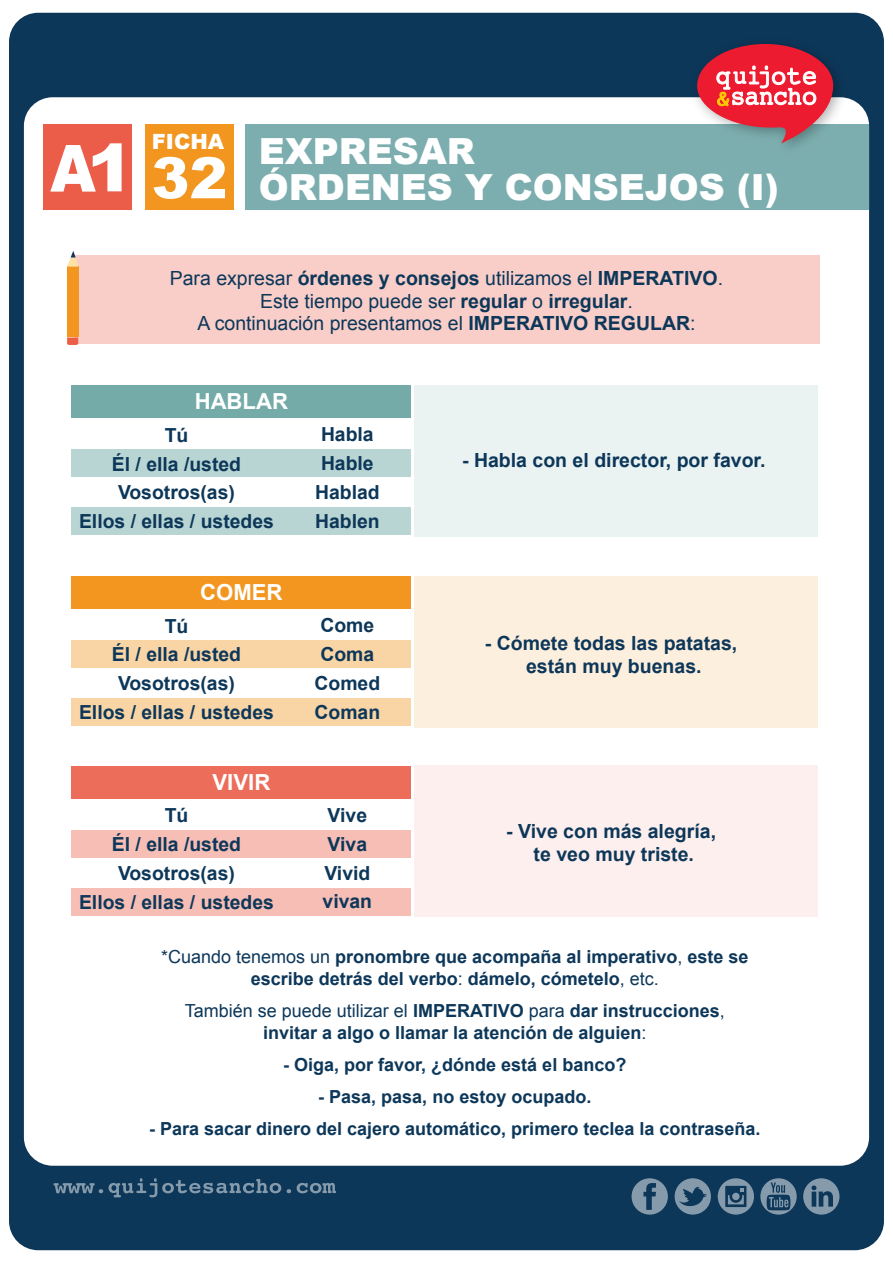
<style>
.page{position:relative;width:893px;height:1263px;background:#fff}
.page>*{position:absolute;margin:0;border:0;box-sizing:border-box;transform-origin:0 0}
.t1{font:900 64.95px "Arial";color:#fff;scale:.9 1}
.t2{font:900 57px "Arial";color:#fff}
.t3{font:900 36px "Arial";color:#fff}
.t4{font:700 22.2px "Arial";color:#fff}
.t5{font:900 21px "Arial";color:#fff}
.t6{font:19.5px/22.5px "Arial";color:#0d3759;text-align:center}
.t7{font:700 19.5px/22.8px "Arial";color:#0d3759;text-align:center}
.t8{font:700 19.35px/28.8px "Arial";color:#0d3759;text-align:center}
.t9{font:700 18px/21.6px "Arial";color:#0d3759;text-align:center}
.s1{font-size:66px}
.s2{font-weight:700}
.s3{font-weight:400}
</style>
<div class="page">
<div style="left:9px;top:13px;width:875px;height:1237px;background:#0d3759;border-radius:29px"></div>
<div style="left:24px;top:97px;width:845px;height:1069px;background:#fff;border-radius:29px"></div>
<div style="left:245px;top:124px;width:624px;height:86px;background:#7daeaf"></div>
<div style="left:43px;top:124px;width:89px;height:86px;background:#ec5d49"></div>
<div style="left:145px;top:124px;width:89px;height:86px;background:#f29620"></div>
<div style="left:74px;top:255px;width:745px;height:88px;background:#f9cec8"></div>
<div style="left:67px;top:267px;width:11px;height:70px;background:#f29620"></div>
<svg style="left:67px;top:251px;width:11px;height:16px"></svg>
<svg style="left:67px;top:337px;width:11px;height:8px"></svg>
<div style="left:414px;top:385px;width:404px;height:151px;background:#eaf2f2"></div>
<div style="left:71px;top:385px;width:340px;height:33px;background:#74aba8"></div>
<div style="left:71px;top:449px;width:340px;height:28px;background:#b9d5d3"></div>
<div style="left:71px;top:507px;width:340px;height:28px;background:#b9d5d3"></div>
<div style="left:414px;top:576px;width:404px;height:151px;background:#fdefdd"></div>
<div style="left:71px;top:576px;width:340px;height:33px;background:#f29620"></div>
<div style="left:71px;top:640px;width:340px;height:28px;background:#f9d5a6"></div>
<div style="left:71px;top:698px;width:340px;height:28px;background:#f9d5a6"></div>
<div style="left:414px;top:766px;width:404px;height:151px;background:#fdefed"></div>
<div style="left:71px;top:766px;width:340px;height:32px;background:#ed6d5b"></div>
<div style="left:71px;top:830px;width:340px;height:28px;background:#f7beb6"></div>
<div style="left:71px;top:888px;width:340px;height:28px;background:#f7beb6"></div>
<svg style="left:675px;top:1178px;width:36px;height:36px"></svg>
<svg style="left:632px;top:1178px;width:36px;height:36px"></svg>
<svg style="left:718px;top:1178px;width:36px;height:36px"></svg>
<div style="left:732px;top:1193px;width:8px;height:7px;background:#859aab;border-radius:50%"></div>
<svg style="left:760px;top:1178px;width:37px;height:36px"></svg>
<svg style="left:803px;top:1178px;width:36px;height:36px"></svg>
<svg style="left:53px;top:1183px;width:50px;height:10px"></svg>
<svg style="left:109px;top:1178px;width:172px;height:19px"></svg>
<svg style="left:287px;top:1189px;width:4px;height:4px"></svg>
<svg style="left:297px;top:1183px;width:39px;height:10px"></svg>
<img style="left:684px;top:75px;width:169px;height:72px">
<svg style="left:697px;top:44px;width:137px;height:99px"></svg>
<h1 class="t1" style="left:50px;top:121px;width:94px">A<span class="s1">1</span></h1>
<p class="t5" style="left:152px;top:126px;width:74px">FICHA</p>
<h2 class="t2" style="left:151px;top:137px;width:78px">32</h2>
<h3 class="t3" style="left:259px;top:125px;width:218px">EXPRESAR</h3>
<h3 class="t3" style="left:259px;top:161px;width:521px">ÓRDENES Y CONSEJOS (I)</h3>
<p class="t6" style="left:170px;top:267px;width:555px">Para expresar <span class="s2">órdenes y consejos</span> utilizamos el <span class="s2">IMPERATIVO</span>.<br>Este tiempo puede ser <span class="s2">regular</span> o <span class="s2">irregular</span>.<br>A continuación presentamos el <span class="s2">IMPERATIVO REGULAR</span>:</p>
<p class="t4" style="left:195px;top:387px;width:95px">HABLAR</p>
<p class="t8" style="left:79px;top:421px;width:196px">Tú<br>Él / ella /usted<br>Vosotros(as)<br>Ellos / ellas / ustedes</p>
<p class="t8" style="left:315px;top:421px;width:66px">Habla<br>Hable<br>Hablad<br>Hablen</p>
<p class="t4" style="left:200px;top:577px;width:84px">COMER</p>
<p class="t8" style="left:79px;top:612px;width:196px">Tú<br>Él / ella /usted<br>Vosotros(as)<br>Ellos / ellas / ustedes</p>
<p class="t8" style="left:315px;top:611px;width:67px">Come<br>Coma<br>Comed<br>Coman</p>
<p class="t4" style="left:212px;top:767px;width:59px">VIVIR</p>
<p class="t8" style="left:79px;top:802px;width:196px">Tú<br>Él / ella /usted<br>Vosotros(as)<br>Ellos / ellas / ustedes</p>
<p class="t8" style="left:323px;top:801px;width:51px;text-align:left">Vive<br>Viva<br>Vivid vivan</p>
<p class="t7" style="left:462px;top:449px;width:305px">- Habla con el director, por favor.</p>
<p class="t7" style="left:485px;top:632px;width:254px">- Cómete todas las patatas, están muy buenas.</p>
<p class="t7" style="left:506px;top:821px;width:211px">- Vive con más alegría, te veo muy triste.</p>
<p class="t9" style="left:161px;top:947px;width:589px"><span class="s3">*Cuando tenemos un</span> pronombre que acompaña al imperativo<span class="s3">,</span> este se escribe detrás del verbo<span class="s3">:</span> dámelo, cómetelo<span class="s3">, etc.</span></p>
<p class="t9" style="left:185px;top:1000px;width:541px"><span class="s3">También se puede utilizar el</span> IMPERATIVO <span class="s3">para</span> dar instrucciones<span class="s3">, </span>invitar a algo o llamar la atención de alguien<span class="s3">:</span></p>
<p class="t9" style="left:283px;top:1054px;width:345px">- Oiga, por favor, ¿dónde está el banco?</p>
<p class="t9" style="left:318px;top:1086px;width:275px">- Pasa, pasa, no estoy ocupado.</p>
<p class="t9" style="left:149px;top:1118px;width:613px">- Para sacar dinero del cajero automático, primero teclea la contraseña.</p>
</div>
